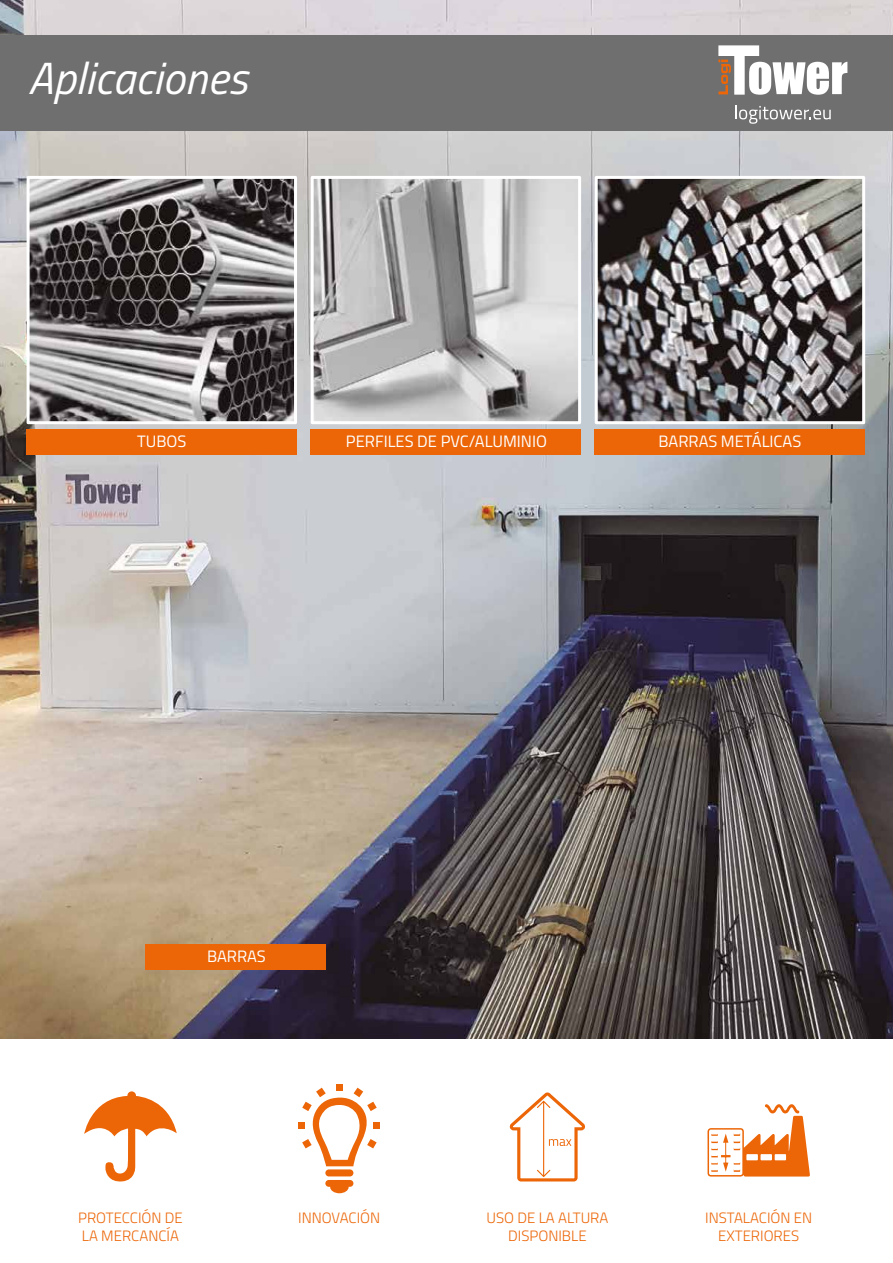
<style>
.page{position:relative;width:893px;height:1263px;background:#fff}
.page>*{position:absolute;margin:0;border:0;box-sizing:border-box;transform-origin:0 0}
.t1{font:italic 45.15px "Titillium Web";color:#fff}
.t2{font:16.5px "Titillium Web";color:#fff}
.t3{font:300 15px/18px "Titillium Web";color:#ec6608;text-align:center}
</style>
<div class="page">
<img style="left:0;top:0;width:893px;height:1039px">
<div style="left:311px;top:429px;width:270px;height:26px;background:#ec6608"></div>
<div style="left:27px;top:429px;width:270px;height:26px;background:#ec6608"></div>
<div style="left:0;top:35px;width:893px;height:95px;background:#706f6f"></div>
<svg style="left:718px;top:45px;width:129px;height:50px"></svg>
<svg style="left:735px;top:106px;width:96px;height:18px"></svg>
<div style="left:595px;top:429px;width:270px;height:26px;background:#ec6608"></div>
<img style="left:31px;top:180px;width:262px;height:240px">
<div style="left:27px;top:176px;width:270px;height:248px;border:3px solid #fff"></div>
<img style="left:315px;top:180px;width:262px;height:240px">
<div style="left:311px;top:176px;width:270px;height:248px;border:3px solid #fff"></div>
<img style="left:599px;top:180px;width:262px;height:240px">
<div style="left:595px;top:176px;width:270px;height:248px;border:3px solid #fff"></div>
<svg style="left:84px;top:1091px;width:93px;height:91px"></svg>
<svg style="left:707px;top:1104px;width:103px;height:72px"></svg>
<div style="left:336px;top:1084px;width:7px;height:7px;background:#ec6608"></div>
<div style="left:298px;top:1121px;width:7px;height:7px;background:#ec6608"></div>
<div style="left:373px;top:1121px;width:7px;height:7px;background:#ec6608"></div>
<div style="left:325px;top:1169px;width:28px;height:7px;background:#ec6608;border-radius:4px"></div>
<svg style="left:325px;top:1180px;width:28px;height:13px"></svg>
<svg style="left:302px;top:1088px;width:75px;height:78px"></svg>
<svg style="left:509px;top:1092px;width:76px;height:89px"></svg>
<div style="left:146px;top:944px;width:180px;height:26px;background:#ec6608"></div>
<h1 class="t1" style="left:28px;top:45px;width:221px">Aplicaciones</h1>
<p class="t2" style="left:137px;top:429px;width:51px">TUBOS</p>
<p class="t2" style="left:346px;top:429px;width:203px">PERFILES DE PVC/ALUMINIO</p>
<p class="t2" style="left:659px;top:429px;width:144px">BARRAS METÁLICAS</p>
<p class="t2" style="left:207px;top:944px;width:60px">BARRAS</p>
<p class="t3" style="left:78px;top:1208px;width:106px;text-align:left">PROTECCIÓN DE<br>LA MERCANCÍA</p>
<p class="t3" style="left:486px;top:1208px;width:123px">USO DE LA ALTURA<br>DISPONIBLE</p>
<p class="t3" style="left:705px;top:1208px;width:109px">INSTALACIÓN EN<br>EXTERIORES</p>
<p class="t3" style="left:298px;top:1208px;width:84px">INNOVACIÓN</p>
</div>
